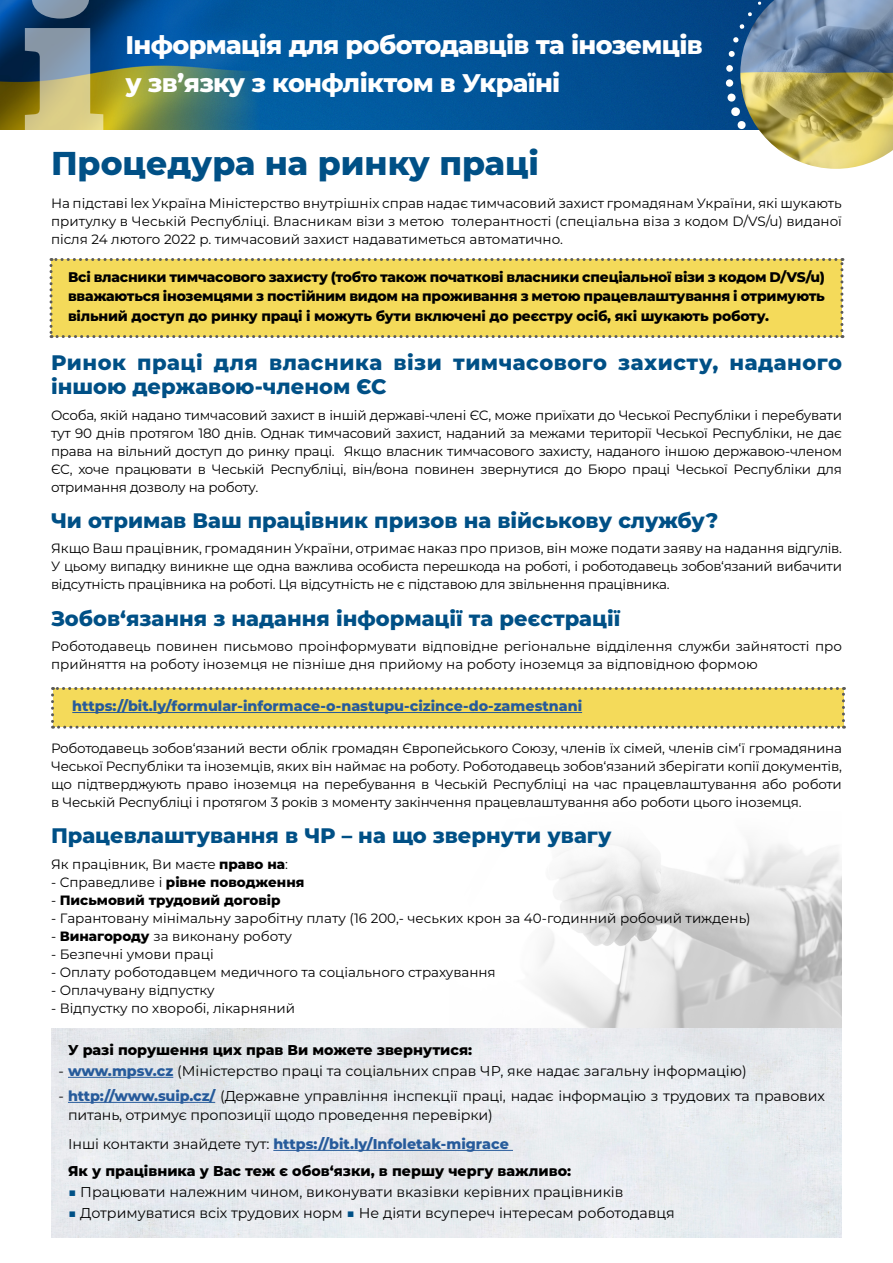
<style>
.page{position:relative;width:893px;height:1263px;background:#fff}
.page>*{position:absolute;margin:0;border:0;box-sizing:border-box;transform-origin:0 0}
.t1{font:800 33px "Montserrat";color:#005086}
.t2{font:800 25.5px/37.5px "Montserrat";letter-spacing:-.025em;color:#fff}
.t3{font:800 21px "Montserrat";color:#005086}
.t4{font:800 21px/24px "Montserrat";letter-spacing:.025em;color:#005086}
.t5{font:14.25px/19.5px "Montserrat";color:#000}
.t6{font:800 14.25px/27px "Montserrat";color:#000}
.t7{font:800 14.25px "Montserrat";color:#275b9b}
.t8{font:800 13.95px/19.5px "Montserrat";letter-spacing:-.015em;color:#000;text-align:justify}
.t9{font:13.5px/18px "Montserrat";color:#000;text-align:justify}
.t10{font:800 13.5px "Montserrat";color:#000}
.s1{font-weight:800}
.s2{font-weight:400}
.s3{font-weight:800;color:#275b9b}
.s4{color:#275b9b}
.s5{color:#005086}
</style>
<div class="page">
<img style="left:536px;top:842px;width:306px;height:186px">
<img style="left:51px;top:1028px;width:791px;height:210px">
<svg style="left:51px;top:687px;width:794px;height:42px;background:#ebd462"></svg>
<div style="left:50px;top:258px;width:793px;height:80px;background:#f4da5a"></div>
<img style="left:332px;top:0;width:408px;height:130px">
<img style="left:0;top:0;width:332px;height:130px">
<hr style="left:68px;top:1077px;width:105px;height:1px;background:#275b9b">
<hr style="left:68px;top:1102px;width:147px;height:1px;background:#275b9b">
<hr style="left:273px;top:1150px;width:240px;height:1px;background:#275b9b">
<svg style="left:25px;top:0;width:78px;height:130px;background:#818c7e"></svg>
<svg style="left:727px;top:93px;width:13px;height:37px"></svg>
<div style="left:726px;top:79px;width:7px;height:8px;background:#fff;border-radius:50%"></div>
<div style="left:726px;top:65px;width:7px;height:7px;background:#fff;border-radius:50%"></div>
<div style="left:728px;top:51px;width:7px;height:6px;background:#fff;border-radius:3px"></div>
<svg style="left:733px;top:37px;width:6px;height:6px"></svg>
<img style="left:740px;top:0;width:153px;height:169px">
<hr style="left:72px;top:712px;width:510px;height:1px;background:#275b9b">
<h2 class="t2" style="left:125px;top:25px;width:579px">Інформація для роботодавців та іноземців у зв’язку з конфліктом в Україні</h2>
<h1 class="t1" style="left:51px;top:139px;width:489px">Процедура на ринку праці</h1>
<p class="t9" style="left:51px;top:194px;width:792px">На підставі lex Україна Міністерство внутрішніх справ надає тимчасовий захист громадянам України, які шукають притулку в Чеській Республіці. Власникам візи з метою толерантності (спеціальна віза з кодом D/VS/u) виданої після 24 лютого 2022 р. тимчасовий захист надаватиметься автоматично.</p>
<p class="t8" style="left:68px;top:266px;width:758px">Всі власники тимчасового захисту (тобто також початкові власники спеціальної візи з кодом D/VS/u) вважаються іноземцями з постійним видом на проживання з метою працевлаштування і отримують вільний доступ до ринку праці і можуть бути включені до реєстру осіб, які шукають роботу.</p>
<h3 class="t4" style="left:51px;top:350px;width:792px">Ринок праці для власника візи тимчасового захисту, наданого іншою державою-членом ЄС</h3>
<p class="t9" style="left:51px;top:406px;width:792px">Особа, якій надано тимчасовий захист в іншій державі-члені ЄС, може приїхати до Чеської Республіки і перебувати тут 90 днів протягом 180 днів. Однак тимчасовий захист, наданий за межами території Чеської Республіки, не дає права на вільний доступ до ринку праці. Якщо власник тимчасового захисту, наданого іншою державою-членом ЄС, хоче працювати в Чеській Республіці, він/вона повинен звернутися до Бюро праці Чеської Республіки для отримання дозволу на роботу.</p>
<h3 class="t3" style="left:51px;top:505px;width:669px">Чи отримав Ваш працівник призов на військову службу?</h3>
<p class="t9" style="left:51px;top:539px;width:792px">Якщо Ваш працівник, громадянин України, отримає наказ про призов, він може подати заяву на надання відгулів.<br>У цьому випадку виникне ще одна важлива особиста перешкода на роботі, і роботодавець зобов‘язаний вибачити відсутність працівника на роботі. Ця відсутність не є підставою для звільнення працівника.</p>
<h3 class="t3" style="left:51px;top:603px;width:571px">Зобов‘язання з надання інформації та реєстрації</h3>
<p class="t9" style="left:51px;top:637px;width:792px">Роботодавець повинен письмово проінформувати відповідне регіональне відділення служби зайнятості про прийняття на роботу іноземця не пізніше дня прийому на роботу іноземця за відповідною формою</p>
<p class="t7" style="left:72px;top:695px;width:511px">https://bit.ly/formular-informace-o-nastupu-cizince-do-zamestnani</p>
<p class="t9" style="left:51px;top:739px;width:792px">Роботодавець зобов‘язаний вести облік громадян Європейського Союзу, членів їх сімей, членів сім‘ї громадянина Чеської Республіки та іноземців, яких він наймає на роботу. Роботодавець зобов‘язаний зберігати копії документів, що підтверджують право іноземця на перебування в Чеській Республіці на час працевлаштування або роботи в Чеській Республіці і протягом 3 років з моменту закінчення працевлаштування або роботи цього іноземця.</p>
<h3 class="t3" style="left:51px;top:820px;width:562px">Працевлаштування в ЧР – на що звернути увагу</h3>
<p class="t9" style="left:51px;top:854px;width:238px">Як працівник, Ви маєте <span class="s1">право на</span>:</p>
<p class="t10" style="left:51px;top:872px;width:255px"><span class="s2">- Справедливе і</span> рівне поводження</p>
<p class="t10" style="left:51px;top:890px;width:231px"><span class="s2">-</span> Письмовий трудовий договір</p>
<p class="t9" style="left:51px;top:908px;width:701px">- Гарантовану мінімальну заробітну плату (16 200,- чеських крон за 40-годинний робочий тиждень)</p>
<p class="t9" style="left:51px;top:926px;width:242px">- <span class="s1">Винагороду</span> за виконану роботу</p>
<p class="t9" style="left:51px;top:944px;width:164px">- Безпечні умови праці</p>
<p class="t9" style="left:51px;top:962px;width:446px">- Оплату роботодавцем медичного та соціального страхування</p>
<p class="t9" style="left:51px;top:980px;width:165px">- Оплачувану відпустку</p>
<p class="t9" style="left:51px;top:998px;width:246px">- Відпустку по хворобі, лікарняний</p>
<p class="t6" style="left:68px;top:1035px;width:406px">У разі порушення цих прав Ви можете звернутися:</p>
<p class="t5" style="left:58px;top:1060px;width:690px">- <span class="s3">www.mpsv.cz</span> (Міністерство праці та соціальних справ ЧР, яке надає загальну інформацію)</p>
<p class="t5" style="left:68px;top:1086px;width:758px;text-indent:-10px">- <span class="s3">http://www.suip.cz/</span> (Державне управління інспекції праці, надає інформацію з трудових та правових питань, отримує пропозиції щодо проведення перевірки)</p>
<p class="t6" style="left:68px;top:1129px;width:505px"><span class="s2">Інші контакти знайдете тут:</span> <span class="s4">https://bit.ly/Infoletak-migrace<br></span>Як у працівника у Вас теж є обов‘язки, в першу чергу важливо:</p>
<p class="t5" style="left:68px;top:1182px;width:557px"><span class="s5">■</span> Працювати належним чином, виконувати вказівки керівних працівників</p>
<p class="t5" style="left:68px;top:1203px;width:608px"><span class="s5">■</span> Дотримуватися всіх трудових норм <span class="s5">■</span> Не діяти всупереч інтересам роботодавця</p>
</div>
